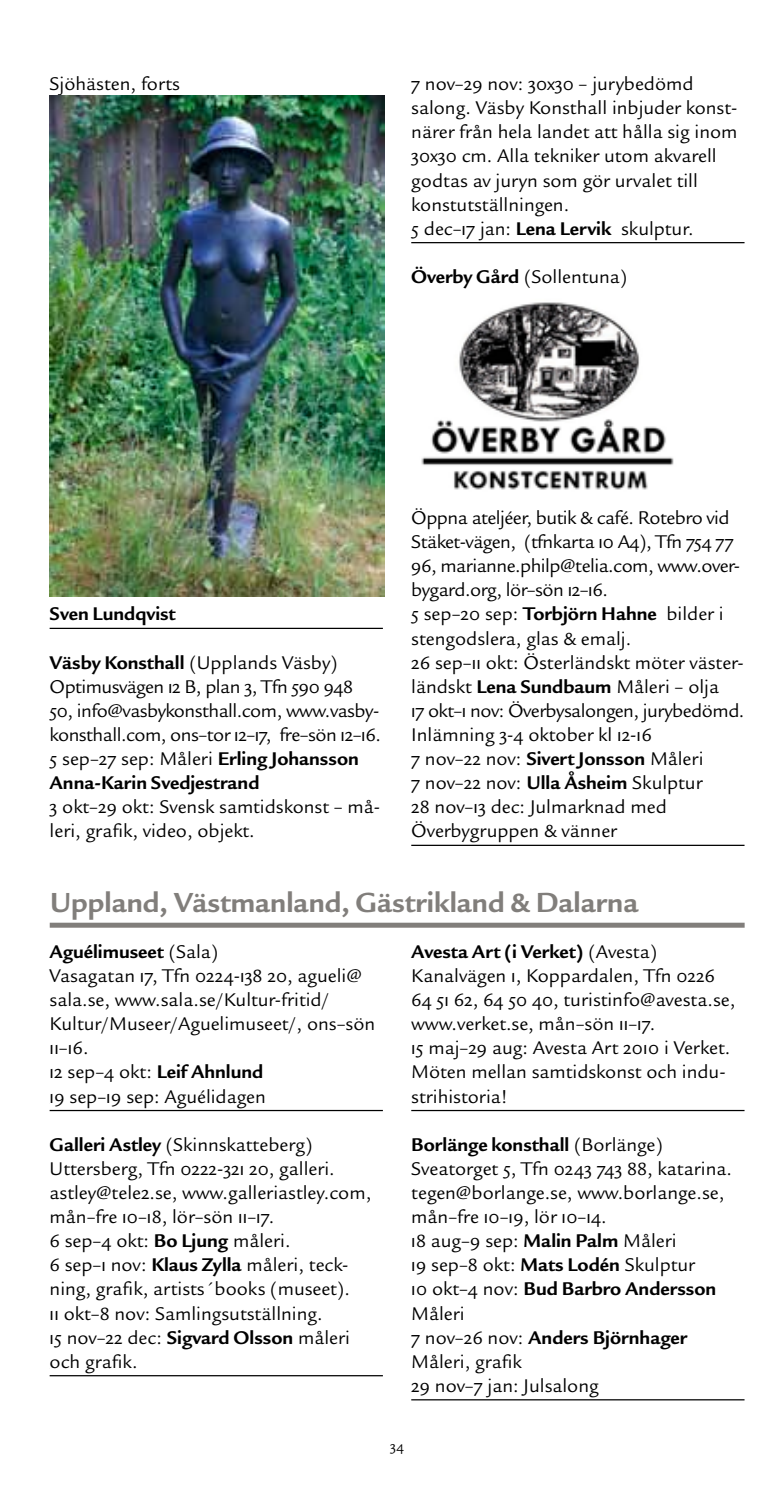
<style>
.page{position:relative;width:780px;height:1489px;background:#fff}
.page>*{position:absolute;margin:0;border:0;box-sizing:border-box;transform-origin:0 0}
.t1{font:30px "Legacy San ITC Bold OS";color:#817e7b}
.t2{font:20px/24px "Legacy San ITC Book OS";color:#000}
.t3{font:20px/24px "Legacy San ITC Book OS";letter-spacing:-.025em;color:#000}
.t4{font:20px "Legacy San ITC Bold OS";color:#000}
.t5{font:15px "Legacy San ITC Book OS";color:#000}
.s1{font-family:"Legacy San ITC Bold OS"}
.s2{font-family:"Legacy San ITC Book OS"}
</style>
<div class="page">
<div style="left:50px;top:922px;width:694px;height:5px;background:#817e7b"></div>
<hr style="left:50px;top:1109px;width:333px;height:2px;background:#000">
<hr style="left:50px;top:1374px;width:333px;height:2px;background:#000">
<hr style="left:50px;top:627px;width:333px;height:2px;background:#000">
<img style="left:50px;top:96px;width:335px;height:500px">
<hr style="left:411px;top:242px;width:333px;height:1px;background:#000">
<hr style="left:411px;top:844px;width:333px;height:2px;background:#000">
<img style="left:421px;top:302px;width:253px;height:188px">
<hr style="left:411px;top:1109px;width:333px;height:2px;background:#000">
<hr style="left:411px;top:1398px;width:333px;height:2px;background:#000">
<p class="t2" style="left:50px;top:72px;width:132px">Sjöhästen, forts</p>
<p class="t2" style="left:411px;top:72px;width:328px">7 nov–29 nov: 30x30 – jurybedömd salong. Väsby Konsthall inbjuder konst&shy;närer från hela landet att hålla sig inom 30x30 cm. Alla tekniker utom akvarell godtas av juryn som gör urvalet till konstutställningen.<br>5 dec–17 jan: <span class="s1">Lena Lervik</span> skulptur.</p>
<p class="t2" style="left:411px;top:265px;width:217px"><span class="s1">Överby Gård</span> (Sollentuna)</p>
<p class="t4" style="left:50px;top:602px;width:127px">Sven Lundqvist</p>
<p class="t3" style="left:50px;top:650px;width:333px"><span class="s1">Väsby Konsthall</span> (Upplands Väsby)<br>Optimusvägen 12 B, plan 3, Tfn 590 948<br>50, info@vasbykonsthall.com, www.vasby&shy;konsthall.com, ons–tor 12–17, fre–sön 12–16.<br>5 sep–27 sep: Måleri <span class="s1">Erling Johansson</span></p>
<p class="t4" style="left:50px;top:771px;width:211px">Anna-Karin Svedjestrand</p>
<p class="t2" style="left:50px;top:795px;width:332px">3 okt–29 okt: Svensk samtidskonst – må&shy;leri, grafik, video, objekt.</p>
<p class="t2" style="left:411px;top:506px;width:335px">Öppna ateljéer, butik &amp; café. Rotebro vid Stäket-vägen, (tfnkarta 10 A4), Tfn 754 77<br>96, marianne.philp@telia.com, www.over&shy;bygard.org, lör–sön 12–16.<br>5 sep–20 sep: <span class="s1">Torbjörn Hahne</span> bilder i stengodslera, glas &amp; emalj.<br>26 sep–11 okt: Österländskt möter väster&shy;ländskt <span class="s1">Lena Sundbaum</span> Måleri – olja<br>17 okt–1 nov: Överbysalongen, jurybedömd.<br>Inlämning 3-4 oktober kl 12-16<br>7 nov–22 nov: <span class="s1">Sivert Jonsson</span> Måleri<br>7 nov–22 nov: <span class="s1">Ulla Åsheim</span> Skulptur<br>28 nov–13 dec: Julmarknad med Överbygruppen &amp; vänner</p>
<h1 class="t1" style="left:50px;top:885px;width:590px">Uppland, Västmanland, Gästrikland &amp; Dalarna</h1>
<p class="t4" style="left:50px;top:940px;width:170px">Aguélimuseet <span class="s2">(Sala)</span></p>
<p class="t2" style="left:50px;top:963px;width:327px">Vasagatan 17, Tfn 0224-138 20, agueli@ sala.se, www.sala.se/Kultur-fritid/<br>Kultur/Museer/Aguelimuseet/, ons–sön<br>11–16.<br>12 sep–4 okt: <span class="s1">Leif Ahnlund<br></span>19 sep–19 sep: Aguélidagen</p>
<p class="t2" style="left:50px;top:1132px;width:323px"><span class="s1">Galleri Astley</span> (Skinnskatteberg)<br>Uttersberg, Tfn 0222-321 20, galleri. astley@tele2.se, www.galleriastley.com, mån–fre 10–18, lör–sön 11–17.<br>6 sep–4 okt: <span class="s1">Bo Ljung</span> måleri.<br>6 sep–1 nov: <span class="s1">Klaus Zylla</span> måleri, teck&shy;ning, grafik, artists´books (museet).<br>11 okt–8 nov: Samlingsutställning.<br>15 nov–22 dec: <span class="s1">Sigvard Olsson</span> måleri och grafik.</p>
<p class="t4" style="left:411px;top:940px;width:247px">Avesta Art (i Verket) <span class="s2">(Avesta)</span></p>
<p class="t2" style="left:411px;top:963px;width:325px">Kanalvägen 1, Koppardalen, Tfn 0226<br>64 51 62, 64 50 40, turistinfo@avesta.se, www.verket.se, mån–sön 11–17.<br>15 maj–29 aug: Avesta Art 2010 i Verket.<br>Möten mellan samtidskonst och indu&shy;strihistoria!</p>
<p class="t4" style="left:411px;top:1132px;width:253px">Borlänge konsthall <span class="s2">(Borlänge)</span></p>
<p class="t2" style="left:411px;top:1156px;width:322px">Sveatorget 5, Tfn 0243 743 88, katarina. tegen@borlange.se, www.borlange.se, mån–fre 10–19, lör 10–14.<br>18 aug–9 sep: <span class="s1">Malin Palm</span> Måleri<br>19 sep–8 okt: <span class="s1">Mats Lodén</span> Skulptur</p>
<p class="t4" style="left:411px;top:1277px;width:306px"><span class="s2">10 okt–4 nov:</span> Bud Barbro Andersson</p>
<p class="t2" style="left:411px;top:1301px;width:55px">Måleri</p>
<p class="t4" style="left:411px;top:1325px;width:277px"><span class="s2">7 nov–26 nov:</span> Anders Björnhager</p>
<p class="t2" style="left:411px;top:1349px;width:189px">Måleri, grafik<br>29 nov–7 jan: Julsalong</p>
<p class="t5" style="left:390px;top:1437px;width:15px">34</p>
</div>
